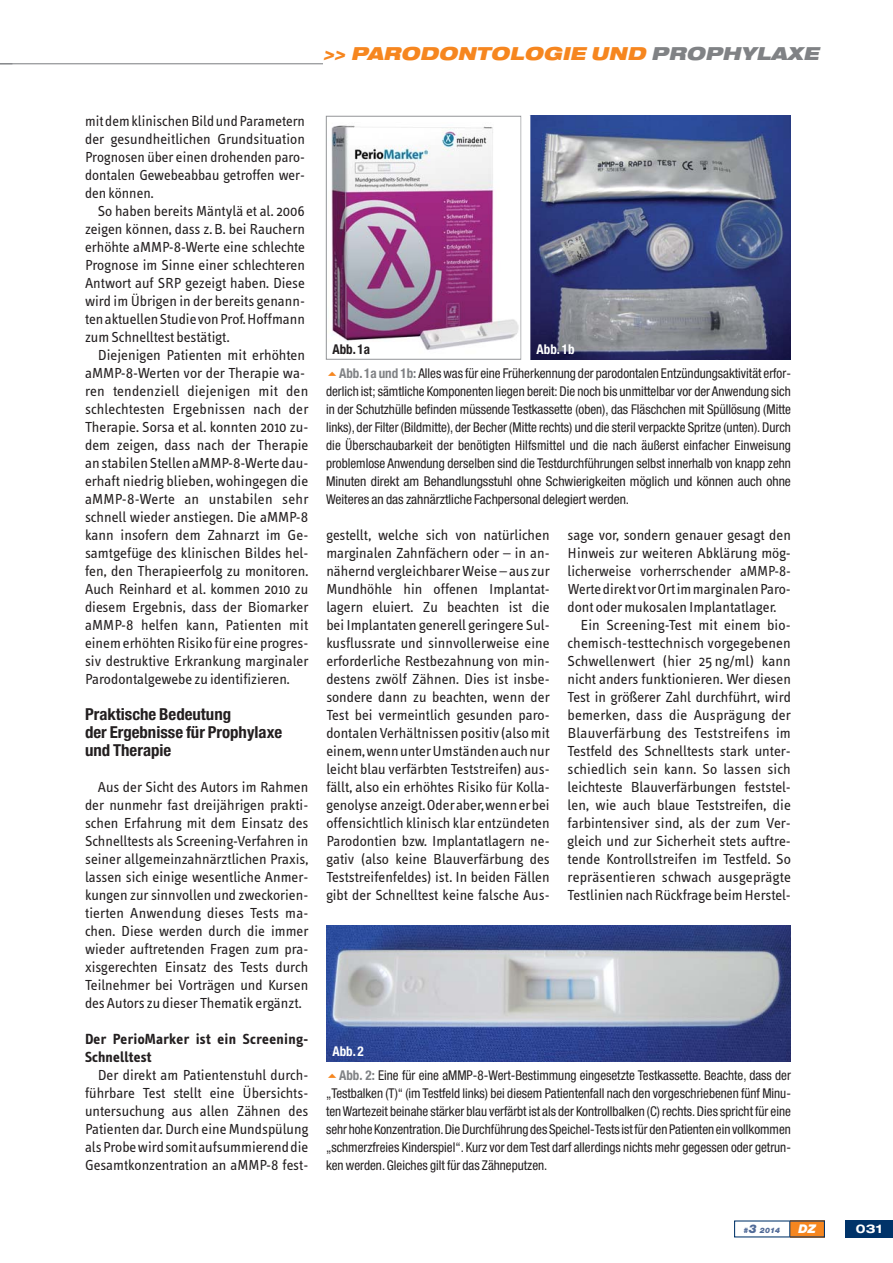
<style>
.page{position:relative;width:893px;height:1263px;background:#fff}
.page>*{position:absolute;margin:0;border:0;box-sizing:border-box;transform-origin:0 0}
.t1{font:italic 900 expanded 18px "Helvetica Neue";letter-spacing:.015em;color:#f6861f}
.t2{font:700 condensed 16.5px/18px "Helvetica Neue";color:#231f20}
.t3{font:15px/18px "Info Text";color:#231f20;text-align:justify}
.t4{font:700 15px/18px "Info Text";letter-spacing:.02em;color:#231f20}
.t5{font:condensed 13.5px/18px "Helvetica Neue";color:#231f20;text-align:justify}
.t6{font:700 condensed 13.5px "Helvetica Neue";color:#fff}
.t7{font:700 condensed 13.5px "Helvetica Neue";color:#231f20}
.t8{font:700 expanded 12px "Helvetica Neue";color:#fff}
.t9{font:italic 900 12px "Helvetica Neue";color:#fff}
.t10{font:italic 900 7.5px "Helvetica Neue";color:#516b98}
.s1{color:#808285}
.s2{font-weight:700;color:#808285}
.s3{font-size:12px}
</style>
<div class="page">
<div style="left:790px;top:1220px;width:35px;height:17px;background:#f6861f"></div>
<div style="left:845px;top:1220px;width:48px;height:17px;background:#003369"></div>
<svg style="left:789px;top:1221px;width:1px;height:16px"></svg>
<hr style="left:0;top:63px;width:323px;height:1px;background:#808285">
<img style="left:530px;top:116px;width:261px;height:244px">
<img style="left:331px;top:125px;width:188px;height:225px">
<div style="left:326px;top:116px;width:195px;height:244px;border:1px solid #939598"></div>
<img style="left:326px;top:925px;width:464px;height:136px">
<p class="t1" style="left:323px;top:45px;width:501px">&gt;&gt; PARODONTOLOGIE UND <span class="s1">PROPHYLAXE</span></p>
<p class="t3" style="left:85px;top:113px;width:221px">mit dem klinischen Bild und Parametern der gesundheitlichen Grundsituation Prognosen über einen drohenden paro&shy;dontalen Gewebeabbau getroffen wer&shy;den können.</p>
<p class="t3" style="left:85px;top:203px;width:221px;text-indent:13px">So haben bereits Mäntylä et al. 2006 zeigen können, dass z. B. bei Rauchern erhöhte aMMP-8-Werte eine schlechte Prognose im Sinne einer schlechteren Antwort auf SRP gezeigt haben. Diese wird im Übrigen in der bereits genann&shy;ten aktuellen Studie von Prof. Hoffmann zum Schnelltest bestätigt.</p>
<p class="t3" style="left:85px;top:347px;width:225px;text-align:left;text-indent:13px">Diejenigen Patienten mit erhöhten aMMP-8-Werten vor der Therapie wa&shy;ren tendenziell diejenigen mit den schlechtesten Ergebnissen nach der Therapie. Sorsa et al. konnten 2010 zu&shy;dem zeigen, dass nach der Therapie an stabilen Stellen aMMP-8-Werte dau&shy;erhaft niedrig blieben, wohingegen die aMMP-8-Werte an unstabilen sehr schnell wieder anstiegen. Die aMMP-8 kann insofern dem Zahnarzt im Ge&shy;samtgefüge des klinischen Bildes hel&shy;fen, den Therapieerfolg zu monitoren.<br>Auch Reinhard et al. kommen 2010 zu diesem Ergebnis, dass der Biomarker aMMP-8 helfen kann, Patienten mit einem erhöhten Risiko für eine progres&shy;siv destruktive Erkrankung marginaler Parodontalgewebe zu identifizieren.</p>
<p class="t2" style="left:85px;top:707px;width:199px">Praktische Bedeutung<br>der Ergebnisse für Prophylaxe und Therapie</p>
<p class="t3" style="left:85px;top:779px;width:225px;text-indent:13px">Aus der Sicht des Autors im Rahmen der nunmehr fast dreijährigen prakti&shy;schen Erfahrung mit dem Einsatz des Schnelltests als Screening-Verfahren in seiner allgemeinzahnärztlichen Praxis, lassen sich einige wesentliche Anmer&shy;kungen zur sinnvollen und zweckorien&shy;tierten Anwendung dieses Tests ma&shy;chen. Diese werden durch die immer wieder auftretenden Fragen zum pra&shy;xisgerechten Einsatz des Tests durch Teilnehmer bei Vorträgen und Kursen des Autors zu dieser Thematik ergänzt.</p>
<p class="t4" style="left:85px;top:1032px;width:225px">Der PerioMarker ist ein Screening-<br>Schnelltest</p>
<p class="t3" style="left:85px;top:1067px;width:225px;text-indent:13px">Der direkt am Patientenstuhl durch&shy;führbare Test stellt eine Übersichts&shy;untersuchung aus allen Zähnen des Patienten dar. Durch eine Mundspülung als Probe wird somit aufsummierend die Gesamtkonzentration an aMMP-8 fest-</p>
<p class="t7" style="left:332px;top:345px;width:39px">Abb. 1a</p>
<p class="t6" style="left:536px;top:345px;width:40px">Abb. 1b</p>
<p class="t5" style="left:326px;top:365px;width:466px;text-indent:13px"><span class="s2">Abb. 1a und 1b:</span> Alles was für eine Früherkennung der parodontalen Entzündungsaktivität erfor&shy;derlich ist; sämtliche Komponenten liegen bereit: Die noch bis unmittelbar vor der Anwendung sich in der Schutzhülle befinden müssende Testkassette (oben), das Fläschchen mit Spüllösung (Mitte links), der Filter (Bildmitte), der Becher (Mitte rechts) und die steril verpackte Spritze (unten). Durch die Überschaubarkeit der benötigten Hilfsmittel und die nach äußerst einfacher Einweisung problemlose Anwendung derselben sind die Testdurchführungen selbst innerhalb von knapp zehn Minuten direkt am Behandlungsstuhl ohne Schwierigkeiten möglich und können auch ohne Weiteres an das zahnärztliche Fachpersonal delegiert werden.</p>
<p class="t3" style="left:326px;top:527px;width:225px">gestellt, welche sich von natürlichen marginalen Zahnfächern oder – in an&shy;nähernd vergleichbarer Weise – aus zur Mundhöhle hin offenen Implantat&shy;lagern eluiert. Zu beachten ist die bei Implantaten generell geringere Sul&shy;kusflussrate und sinnvollerweise eine erforderliche Restbezahnung von min&shy;destens zwölf Zähnen. Dies ist insbe&shy;sondere dann zu beachten, wenn der Test bei vermeintlich gesunden paro&shy;dontalen Verhältnissen positiv (also mit einem, wenn unter Umständen auch nur leicht blau verfärbten Teststreifen) aus&shy;fällt, also ein erhöhtes Risiko für Kolla&shy;genolyse anzeigt. Oder aber, wenn er bei offensichtlich klinisch klar entzündeten Parodontien bzw. Implantatlagern ne&shy;gativ (also keine Blauverfärbung des Teststreifenfeldes) ist. In beiden Fällen gibt der Schnelltest keine falsche Aus-</p>
<p class="t3" style="left:568px;top:527px;width:225px">sage vor, sondern genauer gesagt den</p>
<p class="t3" style="left:568px;top:545px;width:225px">Hinweis zur weiteren Abklärung mög-</p>
<p class="t3" style="left:568px;top:563px;width:225px">licherweise vorherrschender aMMP-8-</p>
<p class="t3" style="left:568px;top:581px;width:225px">Werte direkt vor Ort im marginalen Paro-</p>
<p class="t3" style="left:568px;top:599px;width:210px">dont oder mukosalen Implantatlager.</p>
<p class="t3" style="left:580px;top:617px;width:212px">Ein Screening-Test mit einem bio-</p>
<p class="t3" style="left:568px;top:635px;width:225px">chemisch-testtechnisch vorgegebenen</p>
<p class="t3" style="left:568px;top:653px;width:225px">Schwellenwert (hier 25 ng/ml) kann</p>
<p class="t3" style="left:568px;top:671px;width:225px">nicht anders funktionieren. Wer diesen</p>
<p class="t3" style="left:568px;top:689px;width:225px">Test in größerer Zahl durchführt, wird</p>
<p class="t3" style="left:568px;top:707px;width:225px">bemerken, dass die Ausprägung der</p>
<p class="t3" style="left:568px;top:725px;width:225px">Blauverfärbung des Teststreifens im</p>
<p class="t3" style="left:568px;top:743px;width:225px">Testfeld des Schnelltests stark unter-</p>
<p class="t3" style="left:568px;top:761px;width:225px">schiedlich sein kann. So lassen sich</p>
<p class="t3" style="left:568px;top:779px;width:225px">leichteste Blauverfärbungen feststel-</p>
<p class="t3" style="left:568px;top:797px;width:225px">len, wie auch blaue Teststreifen, die</p>
<p class="t3" style="left:568px;top:815px;width:225px">farbintensiver sind, als der zum Ver-</p>
<p class="t3" style="left:568px;top:833px;width:225px">gleich und zur Sicherheit stets auftre-</p>
<p class="t3" style="left:568px;top:851px;width:225px">tende Kontrollstreifen im Testfeld. So</p>
<p class="t3" style="left:568px;top:869px;width:225px">repräsentieren schwach ausgeprägte</p>
<p class="t3" style="left:568px;top:887px;width:225px">Testlinien nach Rückfrage beim Herstel-</p>
<p class="t6" style="left:332px;top:1046px;width:33px">Abb. 2</p>
<p class="t5" style="left:326px;top:1067px;width:466px;text-indent:13px"><span class="s2">Abb. 2:</span> Eine für eine aMMP-8-Wert-Bestimmung eingesetzte Testkassette. Beachte, dass der „Testbalken (T)“ (im Testfeld links) bei diesem Patientenfall nach den vorgeschriebenen fünf Minu&shy;ten Wartezeit beinahe stärker blau verfärbt ist als der Kontrollbalken (C) rechts. Dies spricht für eine sehr hohe Konzentration. Die Durchführung des Speichel-Tests ist für den Patienten ein vollkommen „schmerzfreies Kinderspiel“. Kurz vor dem Test darf allerdings nichts mehr gegessen oder getrun&shy;ken werden. Gleiches gilt für das Zähneputzen.</p>
<p class="t10" style="left:744px;top:1227px;width:38px">#<span class="s3">3</span> 2014</p>
<p class="t9" style="left:798px;top:1224px;width:19px">DZ</p>
<p class="t8" style="left:856px;top:1224px;width:28px">031</p>
</div>
